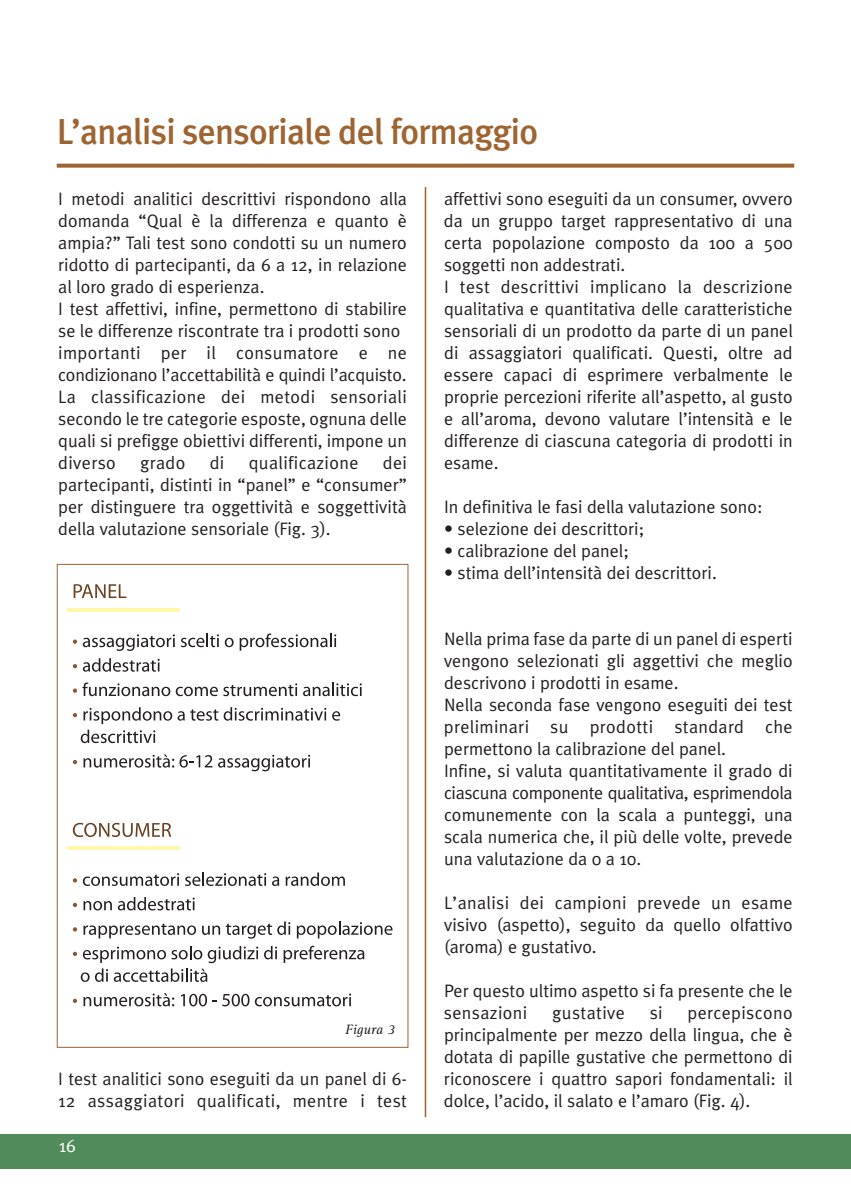
<style>
.page{position:relative;width:851px;height:1191px;background:#fff}
.page>*{position:absolute;margin:0;border:0;box-sizing:border-box;transform-origin:0 0}
.t1{font:500 36px "Meta Plus";letter-spacing:-.02em;color:#9e6431}
.t2{font:18px/22px "Meta Plus Normal";color:#231f20}
.t3{font:18px "Meta Plus Normal";letter-spacing:.02em;color:#231f20}
.t4{font:18px "Meta Plus Normal";color:#fff}
.t5{font:italic 14px "Rotis Serif";color:#231f20}
</style>
<div class="page">
<div style="left:0;top:1134px;width:850px;height:34px;background:#528b5b"></div>
<svg style="left:57px;top:164px;width:737px;height:4px;fill:#9e6431"></svg>
<hr style="left:424px;top:187px;width:2px;height:930px;background:#9e6431">
<svg style="left:74px;top:584px;width:52px;height:14px"></svg>
<svg style="left:73px;top:639px;width:4px;height:5px"></svg>
<svg style="left:83px;top:634px;width:92px;height:17px"></svg>
<svg style="left:181px;top:633px;width:38px;height:14px"></svg>
<svg style="left:225px;top:638px;width:8px;height:9px"></svg>
<svg style="left:239px;top:633px;width:97px;height:17px"></svg>
<svg style="left:73px;top:664px;width:4px;height:4px"></svg>
<svg style="left:83px;top:658px;width:77px;height:13px"></svg>
<svg style="left:73px;top:682px;width:97px;height:14px"></svg>
<svg style="left:176px;top:683px;width:121px;height:13px"></svg>
<svg style="left:303px;top:682px;width:59px;height:14px"></svg>
<svg style="left:332px;top:711px;width:8px;height:9px"></svg>
<svg style="left:73px;top:707px;width:253px;height:36px"></svg>
<svg style="left:73px;top:760px;width:4px;height:4px"></svg>
<svg style="left:83px;top:754px;width:129px;height:13px"></svg>
<svg style="left:218px;top:755px;width:92px;height:16px"></svg>
<svg style="left:73px;top:823px;width:98px;height:14px"></svg>
<svg style="left:73px;top:878px;width:4px;height:4px"></svg>
<svg style="left:83px;top:873px;width:96px;height:13px"></svg>
<svg style="left:185px;top:872px;width:81px;height:14px"></svg>
<svg style="left:272px;top:876px;width:7px;height:10px"></svg>
<svg style="left:285px;top:872px;width:60px;height:14px"></svg>
<svg style="left:73px;top:902px;width:4px;height:5px"></svg>
<svg style="left:83px;top:901px;width:29px;height:9px"></svg>
<svg style="left:118px;top:897px;width:77px;height:13px"></svg>
<svg style="left:73px;top:927px;width:4px;height:4px"></svg>
<svg style="left:83px;top:923px;width:113px;height:15px"></svg>
<svg style="left:202px;top:925px;width:18px;height:10px"></svg>
<svg style="left:226px;top:921px;width:64px;height:17px"></svg>
<svg style="left:297px;top:921px;width:95px;height:17px"></svg>
<svg style="left:264px;top:946px;width:13px;height:13px"></svg>
<svg style="left:283px;top:945px;width:81px;height:18px"></svg>
<svg style="left:73px;top:946px;width:185px;height:36px"></svg>
<svg style="left:73px;top:998px;width:4px;height:5px"></svg>
<svg style="left:83px;top:993px;width:91px;height:13px"></svg>
<svg style="left:181px;top:993px;width:68px;height:13px"></svg>
<svg style="left:255px;top:993px;width:96px;height:13px"></svg>
<hr style="left:68px;top:608px;width:112px;height:3px;background:#fff8aa">
<hr style="left:67px;top:846px;width:112px;height:4px;background:#fff8aa">
<h1 class="t1" style="left:57px;top:110px;width:483px">L’analisi sensoriale del formaggio</h1>
<p class="t2" style="left:58px;top:187px;width:350px">I metodi analitici descrittivi rispondono alla domanda “Qual è la differenza e quanto è ampia?” Tali test sono condotti su un numero ridotto di partecipanti, da 6 a 12, in relazione al loro grado di esperienza.<br>I test affettivi, infine, permettono di stabilire se le differenze riscontrate tra i prodotti sono importanti per il consumatore e ne condizionano l’accettabilità e quindi l’acquisto.<br>La classificazione dei metodi sensoriali secondo le tre categorie esposte, ognuna delle quali si prefigge obiettivi differenti, impone un diverso</p>
<p class="t2" style="left:58px;top:451px;width:350px;text-align:justify;text-indent:324px">dei partecipanti, distinti in “panel” e “consumer” per distinguere tra oggettività e soggettività della valutazione sensoriale (Fig. 3).</p>
<p class="t2" style="left:140px;top:451px;width:47px">grado</p>
<p class="t2" style="left:210px;top:451px;width:16px">di</p>
<p class="t3" style="left:249px;top:452px;width:111px">qualificazione</p>
<p class="t5" style="left:345px;top:1024px;width:52px">Figura 3</p>
<p class="t2" style="left:58px;top:1067px;width:350px">I test analitici sono eseguiti da un panel di 6-<br>12 assaggiatori qualificati, mentre i test</p>
<p class="t4" style="left:59px;top:1135px;width:18px">16</p>
<p class="t2" style="left:444px;top:187px;width:350px">affettivi sono eseguiti da un consumer, ovvero da un gruppo target rappresentativo di una certa popolazione composto da 100 a 500 soggetti non addestrati.<br>I test descrittivi implicano la descrizione qualitativa e quantitativa delle caratteristiche sensoriali di un prodotto da parte di un panel di assaggiatori qualificati. Questi, oltre ad essere capaci di esprimere verbalmente le proprie percezioni riferite all’aspetto, al gusto e all’aroma, devono valutare l’intensità e le differenze di ciascuna categoria di prodotti in esame.</p>
<p class="t2" style="left:444px;top:495px;width:320px">In definitiva le fasi della valutazione sono:</p>
<p class="t2" style="left:444px;top:517px;width:201px">• selezione dei descrittori;</p>
<p class="t2" style="left:444px;top:539px;width:186px">• calibrazione del panel;</p>
<p class="t2" style="left:444px;top:561px;width:274px">• stima dell’intensità dei descrittori.</p>
<p class="t2" style="left:444px;top:627px;width:350px">Nella prima fase da parte di un panel di esperti vengono selezionati gli aggettivi che meglio descrivono i prodotti in esame.<br>Nella seconda fase vengono eseguiti dei test preliminari su prodotti standard che permettono la calibrazione del panel.<br>Infine, si valuta quantitativamente il grado di ciascuna componente qualitativa, esprimendola comunemente con la scala a punteggi, una scala numerica che, il più delle volte, prevede una valutazione da 0 a 10.</p>
<p class="t2" style="left:444px;top:891px;width:350px;text-align:justify">L’analisi dei campioni prevede un esame visivo (aspetto), seguito da quello olfattivo (aroma) e gustativo.</p>
<p class="t2" style="left:444px;top:979px;width:350px">Per questo ultimo aspetto si fa presente che le sensazioni</p>
<p class="t2" style="left:444px;top:1001px;width:350px;text-align:justify;text-indent:243px">percepiscono principalmente per mezzo della lingua, che è dotata di papille gustative che permettono di riconoscere i quattro sapori fondamentali: il dolce, l’acido, il salato e l’amaro (Fig. 4).</p>
<p class="t3" style="left:552px;top:1002px;width:74px">gustative</p>
<p class="t2" style="left:649px;top:1001px;width:14px">si</p>
</div>
